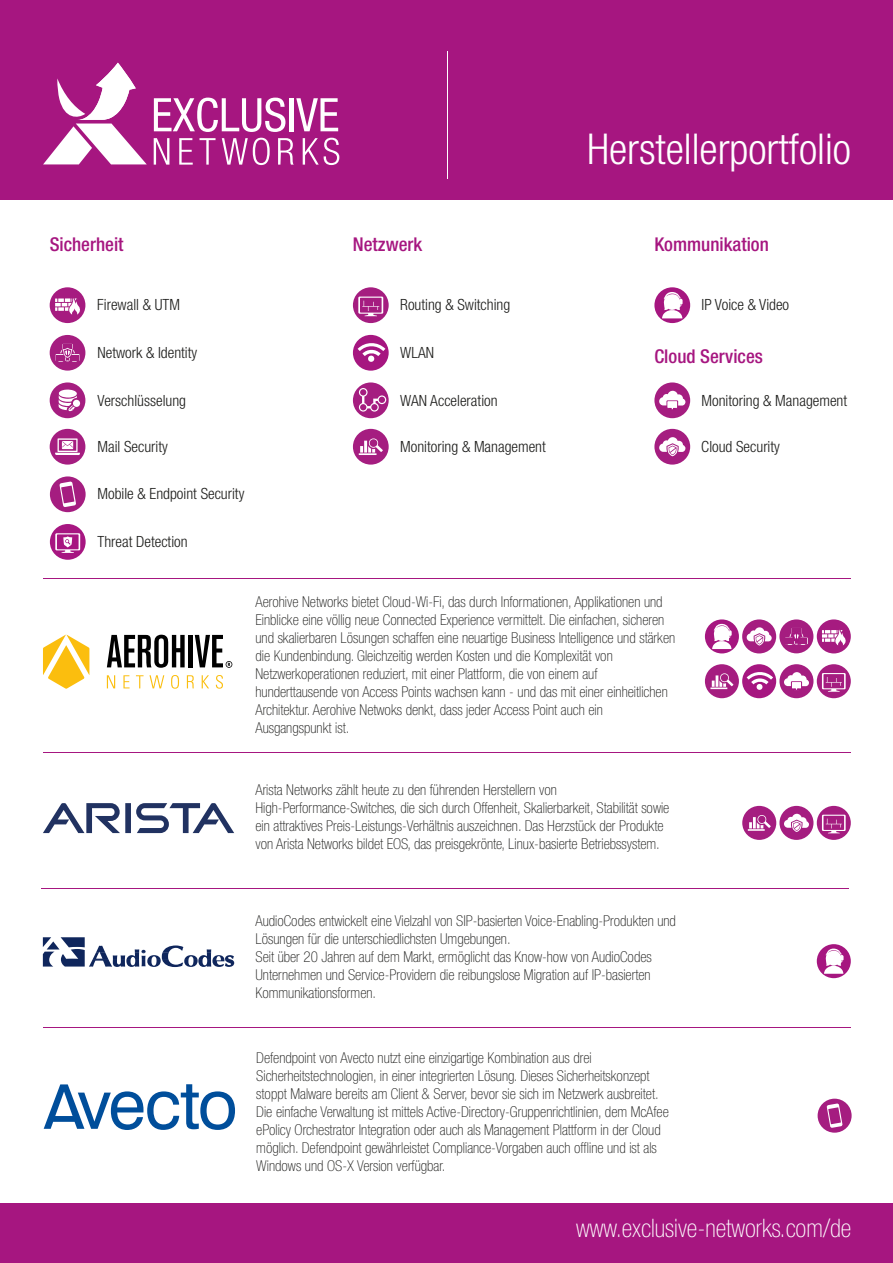
<style>
.page{position:relative;width:893px;height:1263px;background:#fff}
.page>*{position:absolute;margin:0;border:0;box-sizing:border-box;transform-origin:0 0}
.t1{font:300 condensed 42.6px "Helvetica Neue LT Pro";color:#fff}
.t2{font:100 condensed 25.5px "Helvetica Neue LT Pro";color:#fff}
.t3{font:500 condensed 19.05px "Helvetica Neue LT Pro";color:#a61680}
.t4{font:300 condensed 15.45px "Helvetica Neue LT Pro";color:#1d1d1b}
.t5{font:100 condensed 15px/18px "Helvetica Neue LT Pro";color:#1d1d1b}
</style>
<div class="page">
<div style="left:0;top:1204px;width:893px;height:59px;background:#a61680"></div>
<div style="left:1px;top:0;width:892px;height:200px;background:#a61680"></div>
<hr style="left:447px;top:51px;width:1px;height:127px;background:#fff">
<svg style="left:43px;top:63px;width:104px;height:101px"></svg>
<svg style="left:154px;top:98px;width:131px;height:34px"></svg>
<hr style="left:290px;top:98px;width:4px;height:33px;background:#fff">
<svg style="left:296px;top:98px;width:42px;height:33px"></svg>
<svg style="left:154px;top:138px;width:15px;height:27px"></svg>
<svg style="left:179px;top:138px;width:14px;height:27px"></svg>
<svg style="left:199px;top:138px;width:17px;height:27px"></svg>
<svg style="left:222px;top:138px;width:48px;height:27px"></svg>
<svg style="left:278px;top:138px;width:16px;height:27px"></svg>
<svg style="left:303px;top:138px;width:36px;height:27px"></svg>
<svg style="left:353px;top:287px;width:36px;height:36px"></svg>
<div style="left:353px;top:335px;width:36px;height:36px;background:#a61680;border-radius:50%"></div>
<svg style="left:358px;top:341px;width:27px;height:21px"></svg>
<svg style="left:353px;top:382px;width:36px;height:36px"></svg>
<svg style="left:353px;top:429px;width:36px;height:36px"></svg>
<svg style="left:654px;top:287px;width:36px;height:36px"></svg>
<svg style="left:654px;top:429px;width:36px;height:36px"></svg>
<svg style="left:654px;top:382px;width:36px;height:36px"></svg>
<div style="left:668px;top:401px;width:9px;height:7px;background:#fff"></div>
<svg style="left:50px;top:287px;width:35px;height:36px"></svg>
<svg style="left:50px;top:335px;width:35px;height:36px"></svg>
<svg style="left:50px;top:382px;width:35px;height:36px"></svg>
<svg style="left:50px;top:429px;width:35px;height:36px"></svg>
<svg style="left:50px;top:476px;width:36px;height:36px"></svg>
<svg style="left:50px;top:524px;width:36px;height:36px"></svg>
<hr style="left:43px;top:578px;width:808px;height:1px;background:#a61680">
<hr style="left:43px;top:752px;width:808px;height:1px;background:#a61680">
<svg style="left:43px;top:803px;width:191px;height:30px"></svg>
<svg style="left:742px;top:806px;width:109px;height:34px"></svg>
<hr style="left:41px;top:888px;width:808px;height:1px;background:#a61680">
<div style="left:742px;top:664px;width:34px;height:34px;background:#a61680;border-radius:50%"></div>
<svg style="left:747px;top:670px;width:26px;height:20px"></svg>
<svg style="left:705px;top:664px;width:34px;height:34px"></svg>
<svg style="left:705px;top:619px;width:146px;height:34px"></svg>
<svg style="left:779px;top:664px;width:72px;height:34px"></svg>
<div style="left:792px;top:682px;width:9px;height:6px;background:#fff"></div>
<svg style="left:43px;top:635px;width:46px;height:54px"></svg>
<svg style="left:107px;top:675px;width:8px;height:13px"></svg>
<svg style="left:123px;top:675px;width:7px;height:13px"></svg>
<svg style="left:136px;top:675px;width:28px;height:13px"></svg>
<svg style="left:171px;top:675px;width:8px;height:14px"></svg>
<svg style="left:187px;top:675px;width:7px;height:13px"></svg>
<svg style="left:202px;top:675px;width:7px;height:13px"></svg>
<svg style="left:216px;top:675px;width:7px;height:14px"></svg>
<svg style="left:107px;top:635px;width:78px;height:33px"></svg>
<div style="left:188px;top:635px;width:5px;height:32px;background:#000"></div>
<svg style="left:195px;top:635px;width:37px;height:33px"></svg>
<hr style="left:43px;top:1027px;width:808px;height:1px;background:#a61680">
<svg style="left:43px;top:937px;width:191px;height:30px"></svg>
<svg style="left:817px;top:944px;width:34px;height:34px"></svg>
<svg style="left:818px;top:1099px;width:34px;height:34px"></svg>
<svg style="left:44px;top:1084px;width:191px;height:46px"></svg>
<h1 class="t1" style="left:587px;top:125px;width:266px">Herstellerportfolio</h1>
<p class="t3" style="left:50px;top:233px;width:75px">Sicherheit</p>
<p class="t4" style="left:97px;top:296px;width:84px">Firewall &amp; UTM</p>
<p class="t4" style="left:98px;top:344px;width:101px">Network &amp; Identity</p>
<p class="t4" style="left:98px;top:391px;width:90px">Verschlüsselung</p>
<p class="t4" style="left:98px;top:438px;width:72px">Mail Security</p>
<p class="t4" style="left:98px;top:485px;width:148px">Mobile &amp; Endpoint Security</p>
<p class="t4" style="left:98px;top:533px;width:92px">Threat Detection</p>
<p class="t3" style="left:353px;top:233px;width:71px">Netzwerk</p>
<p class="t4" style="left:400px;top:296px;width:112px">Routing &amp; Switching</p>
<p class="t4" style="left:400px;top:344px;width:35px">WLAN</p>
<p class="t4" style="left:400px;top:391px;width:99px">WAN Acceleration</p>
<p class="t4" style="left:400px;top:438px;width:147px">Monitoring &amp; Management</p>
<p class="t3" style="left:654px;top:233px;width:116px">Kommunikation</p>
<p class="t4" style="left:701px;top:296px;width:89px">IP Voice &amp; Video</p>
<p class="t3" style="left:654px;top:345px;width:110px">Cloud Services</p>
<p class="t4" style="left:701px;top:391px;width:147px">Monitoring &amp; Management</p>
<p class="t4" style="left:701px;top:438px;width:80px">Cloud Security</p>
<p class="t5" style="left:255px;top:593px;width:421px">Aerohive Networks bietet Cloud-Wi-Fi, das durch Informationen, Applikationen und Einblicke eine völlig neue Connected Experience vermittelt. Die einfachen, sicheren und skalierbaren Lösungen schaffen eine neuartige Business Intelligence und stärken die Kundenbindung. Gleichzeitig werden Kosten und die Komplexität von Netzwerkoperationen reduziert, mit einer Plattform, die von einem auf hunderttausende von Access Points wachsen kann - und das mit einer einheitlichen Architektur. Aerohive Netwoks denkt, dass jeder Access Point auch ein Ausgangspunkt ist.</p>
<p class="t5" style="left:255px;top:781px;width:415px">Arista Networks zählt heute zu den führenden Herstellern von High-Performance-Switches, die sich durch Offenheit, Skalierbarkeit, Stabilität sowie ein attraktives Preis-Leistungs-Verhältnis auszeichnen. Das Herzstück der Produkte von Arista Networks bildet EOS, das preisgekrönte, Linux-basierte Betriebssystem.</p>
<p class="t5" style="left:255px;top:912px;width:422px">AudioCodes entwickelt eine Vielzahl von SIP-basierten Voice-Enabling-Produkten und Lösungen für die unterschiedlichsten Umgebungen.<br>Seit über 20 Jahren auf dem Markt, ermöglicht das Know-how von AudioCodes Unternehmen und Service-Providern die reibungslose Migration auf IP-basierten Kommunikationsformen.</p>
<p class="t5" style="left:256px;top:1049px;width:414px">Defendpoint von Avecto nutzt eine einzigartige Kombination aus drei Sicherheitstechnologien, in einer integrierten Lösung. Dieses Sicherheitskonzept stoppt Malware bereits am Client &amp; Server, bevor sie sich im Netzwerk ausbreitet.<br>Die einfache Verwaltung ist mittels Active-Directory-Gruppenrichtlinien, dem McAfee ePolicy Orchestrator Integration oder auch als Management Plattform in der Cloud möglich. Defendpoint gewährleistet Compliance-Vorgaben auch offline und ist als Windows und OS-X Version verfügbar.</p>
<h2 class="t2" style="left:576px;top:1214px;width:277px">www.exclusive-networks.com/de</h2>
</div>
